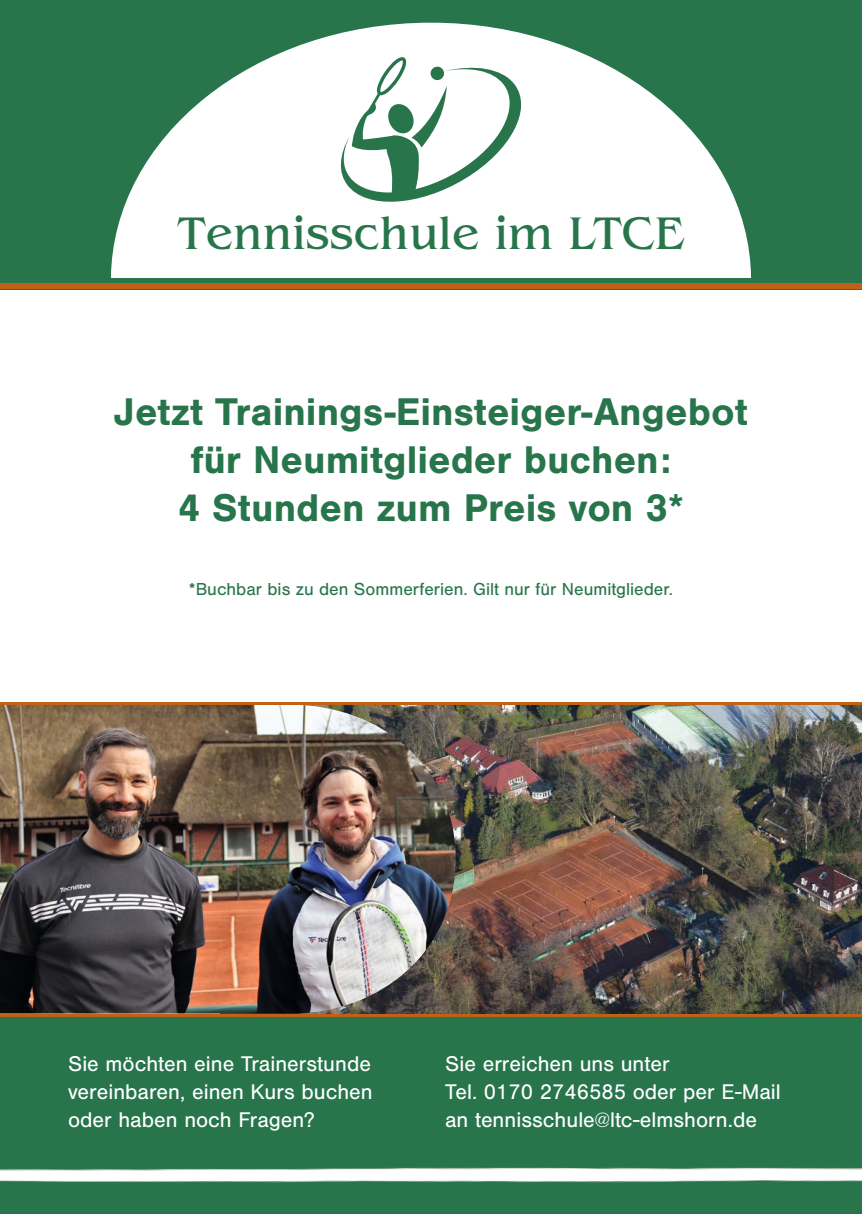
<style>
.page{position:relative;width:862px;height:1214px;background:#fff}
.page>*{position:absolute;margin:0;border:0;box-sizing:border-box;transform-origin:0 0}
.t1{font:47.8px "Bangkok";color:#28754c}
.t2{font:700 40px/48px "Nimbus San";color:#28754c;text-align:center}
.t3{font:22px/28px "Nimbus San";color:#fff;text-align:justify}
.t4{font:18px "Nimbus San";color:#28754c}
</style>
<div class="page">
<img style="left:456px;top:704px;width:406px;height:309px">
<img style="left:0;top:704px;width:456px;height:309px">
<div style="left:0;top:1015px;width:862px;height:198px;background:#28754c"></div>
<div style="left:0;top:0;width:862px;height:289px;background:#28754c"></div>
<svg style="left:111px;top:23px;width:640px;height:255px;fill:#fff"></svg>
<svg style="left:338px;top:56px;width:195px;height:153px"></svg>
<div style="left:0;top:283px;width:862px;height:6px;background:#bf6218"></div>
<img style="left:0;top:1167px;width:862px;height:16px">
<hr style="left:0;top:702px;width:862px;height:2px;background:#bf6218">
<hr style="left:0;top:1013px;width:862px;height:3px;background:#bf6218">
<h1 class="t1" style="left:178px;top:205px;width:508px">Tennisschule im LTCE</h1>
<h2 class="t2" style="left:114px;top:388px;width:635px">Jetzt Trainings-Einsteiger-Angebot für Neumitglieder buchen:<br>4 Stunden zum Preis von 3*</h2>
<p class="t4" style="left:189px;top:578px;width:486px">*Buchbar bis zu den Sommerferien. Gilt nur für Neumitglieder.</p>
<p class="t3" style="left:68px;top:1049px;width:306px">Sie möchten eine Trainerstunde vereinbaren, einen Kurs buchen oder haben noch Fragen?</p>
<p class="t3" style="left:445px;top:1049px;width:337px;text-align:left">Sie erreichen uns unter<br>Tel. 0170 2746585 oder per E-Mail an tennisschule@ltc-elmshorn.de</p>
</div>
